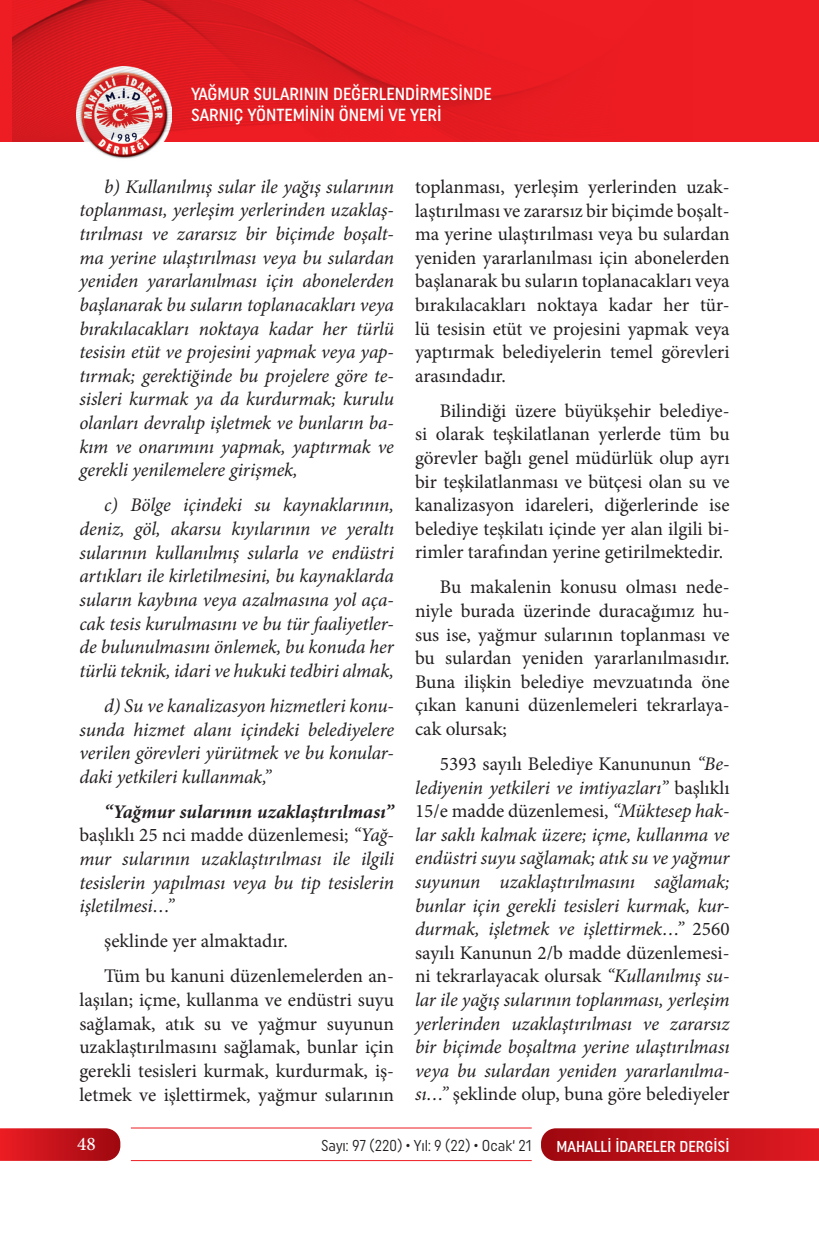
<style>
.page{position:relative;width:819px;height:1241px;background:#fff}
.page>*{position:absolute;margin:0;border:0;box-sizing:border-box;transform-origin:0 0}
.t1{font:italic 19.25px/23.6px "Minion Pro";letter-spacing:-.005em;color:#231f20;text-align:justify}
.t2{font:19.25px/23.6px "Minion Pro";color:#231f20;text-align:justify}
.t3{font:500 19.25px "Minion Pro";color:#fff}
.t4{font:500 17.5px/21px "Uniform Condensed";color:#fff}
.t5{font:15.75px "Uniform Condensed";color:#231f20;scale:.95 1}
.t6{font:500 15.75px "Uniform Condensed";color:#fff}
.s1{font-weight:700}
.s2{font-style:normal}
</style>
<div class="page">
<svg style="left:541px;top:1128px;width:278px;height:32px;background:#c0151d"></svg>
<svg style="left:0;top:1128px;width:120px;height:32px;background:#c61920"></svg>
<hr style="left:131px;top:1127px;width:400px;height:1px;background:#ee1d23">
<hr style="left:131px;top:1159px;width:400px;height:1px;background:#ee1d23">
<div style="left:0;top:0;width:819px;height:141px;background:#ee1d23"></div>
<img style="left:76px;top:141px;width:96px;height:18px">
<img style="left:13px;top:0;width:550px;height:141px">
<p class="t4" style="left:191px;top:83px;width:302px">YAĞMUR SULARININ DEĞERLENDİRMESİNDE<br>SARNIÇ YÖNTEMİNİN ÖNEMİ VE YERİ</p>
<p class="t1" style="left:79px;top:175px;width:316px;text-indent:25px">b) Kullanılmış sular ile yağış sularının toplanması, yerleşim yerlerinden uzaklaş&shy;tırılması ve zararsız bir biçimde boşalt&shy;ma yerine ulaştırılması veya bu sulardan yeniden yararlanılması için abonelerden başlanarak bu suların toplanacakları veya bırakılacakları noktaya kadar her türlü tesisin etüt ve projesini yapmak veya yap&shy;tırmak; gerektiğinde bu projelere göre te&shy;sisleri kurmak ya da kurdurmak; kurulu olanları devralıp işletmek ve bunların ba&shy;kım ve onarımını yapmak, yaptırmak ve gerekli yenilemelere girişmek,</p>
<p class="t1" style="left:79px;top:493px;width:316px;text-indent:25px">c) Bölge içindeki su kaynaklarının, deniz, göl, akarsu kıyılarının ve yeraltı sularının kullanılmış sularla ve endüstri artıkları ile kirletilmesini, bu kaynaklarda suların kaybına veya azalmasına yol aça&shy;cak tesis kurulmasını ve bu tür faaliyetler&shy;de bulunulmasını önlemek, bu konuda her türlü teknik, idari ve hukuki tedbiri almak,</p>
<p class="t1" style="left:79px;top:693px;width:316px;text-indent:25px">d) Su ve kanalizasyon hizmetleri konu&shy;sunda hizmet alanı içindeki belediyelere verilen görevleri yürütmek ve bu konular&shy;daki yetkileri kullanmak,”</p>
<p class="t1" style="left:79px;top:799px;width:316px;text-indent:25px"><span class="s1">“Yağmur sularının uzaklaştırılması” </span><span class="s2">başlıklı 25 nci madde düzenlemesi;</span> “Yağ&shy;mur sularının uzaklaştırılması ile ilgili tesislerin yapılması veya bu tip tesislerin işletilmesi…”</p>
<p class="t2" style="left:104px;top:923px;width:291px;line-height:35px">şeklinde yer almaktadır.<br>Tüm bu kanuni düzenlemelerden an-</p>
<p class="t2" style="left:79px;top:988px;width:316px">laşılan; içme, kullanma ve endüstri suyu sağlamak, atık su ve yağmur suyunun uzaklaştırılmasını sağlamak, bunlar için gerekli tesisleri kurmak, kurdurmak, iş&shy;letmek ve işlettirmek, yağmur sularının</p>
<p class="t2" style="left:415px;top:175px;width:316px">toplanması, yerleşim yerlerinden uzak&shy;laştırılması ve zararsız bir biçimde boşalt&shy;ma yerine ulaştırılması veya bu sulardan yeniden yararlanılması için abonelerden başlanarak bu suların toplanacakları veya bırakılacakları noktaya kadar her tür&shy;lü tesisin etüt ve projesini yapmak veya yaptırmak belediyelerin temel görevleri arasındadır.</p>
<p class="t2" style="left:415px;top:399px;width:316px;text-indent:25px">Bilindiği üzere büyükşehir belediye&shy;si olarak teşkilatlanan yerlerde tüm bu görevler bağlı genel müdürlük olup ayrı bir teşkilatlanması ve bütçesi olan su ve kanalizasyon idareleri, diğerlerinde ise belediye teşkilatı içinde yer alan ilgili bi&shy;rimler tarafından yerine getirilmektedir.</p>
<p class="t2" style="left:415px;top:575px;width:316px;text-indent:25px">Bu makalenin konusu olması nede&shy;niyle burada üzerinde duracağımız hu&shy;sus ise, yağmur sularının toplanması ve bu sulardan yeniden yararlanılmasıdır.<br>Buna ilişkin belediye mevzuatında öne çıkan kanuni düzenlemeleri tekrarlaya&shy;cak olursak;</p>
<p class="t1" style="left:415px;top:751px;width:316px;text-indent:25px"><span class="s2">5393 sayılı Belediye Kanununun</span> “Be&shy;lediyenin yetkileri ve imtiyazları” <span class="s2">başlıklı 15/e madde düzenlemesi,</span> “Müktesep hak&shy;lar saklı kalmak üzere; içme, kullanma ve endüstri suyu sağlamak; atık su ve yağmur suyunun uzaklaştırılmasını sağlamak; bunlar için gerekli tesisleri kurmak, kur&shy;durmak, işletmek ve işlettirmek…” <span class="s2">2560 sayılı Kanunun 2/b madde düzenlemesi&shy;ni tekrarlayacak olursak</span> “Kullanılmış su&shy;lar ile yağış sularının toplanması, yerleşim yerlerinden uzaklaştırılması ve zararsız bir biçimde boşaltma yerine ulaştırılması veya bu sulardan yeniden yararlanılma&shy;sı…” <span class="s2">şeklinde olup, buna göre belediyeler</span></p>
<p class="t3" style="left:77px;top:1131px;width:20px">48</p>
<p class="t5" style="left:321px;top:1136px;width:223px">Sayı: 97 (220) • Yıl: 9 (22) • Ocak‘ 21</p>
<p class="t6" style="left:556px;top:1136px;width:175px">MAHALLİ İDARELER DERGİSİ</p>
</div>
